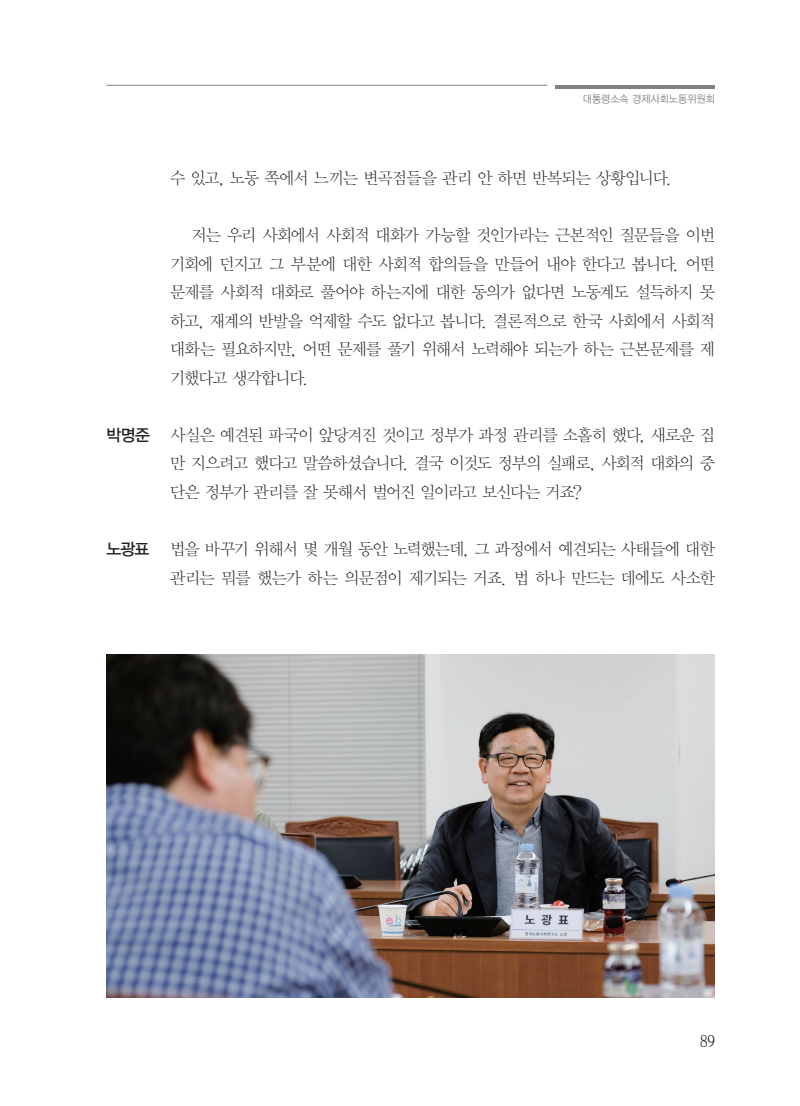
<style>
.page{position:relative;width:800px;height:1106px;background:#fff}
.page>*{position:absolute;margin:0;border:0;box-sizing:border-box;transform-origin:0 0}
.t1{font:16.5px/28.5px "YDVY Mj O31";letter-spacing:-.055em;color:#231f20;text-align:justify}
.t2{font:16.5px "YDVYGO33";color:#231f20}
.t3{font:16.5px "YDVY Mj O520";color:#231f20}
.t4{font:10.5px "YDVYGO32";color:#808285;scale:.95 1}
.s1{font-family:"YDVYGO33"}
</style>
<div class="page">
<hr style="left:555px;top:85px;width:159px;height:3px;background:#808285">
<hr style="left:106px;top:85px;width:441px;height:1px;background:#808285">
<img style="left:106px;top:655px;width:608px;height:342px">
<p class="t4" style="left:582px;top:93px;width:140px">대통령소속 경제사회노동위원회</p>
<p class="t1" style="left:170px;top:164px;width:503px">수 있고, 노동 쪽에서 느끼는 변곡점들을 관리 안 하면 반복되는 상황입니다.</p>
<p class="t1" style="left:170px;top:221px;width:546px;text-indent:21px">저는 우리 사회에서 사회적 대화가 가능할 것인가라는 근본적인 질문들을 이번 기회에 던지고 그 부분에 대한 사회적 합의들을 만들어 내야 한다고 봅니다. 어떤 문제를 사회적 대화로 풀어야 하는지에 대한 동의가 없다면 노동계도 설득하지 못 하고, 재계의 반발을 억제할 수도 없다고 봅니다. 결론적으로 한국 사회에서 사회적 대화는 필요하지만, 어떤 문제를 풀기 위해서 노력해야 되는가 하는 근본문제를 제 기했다고 생각합니다.</p>
<p class="t1" style="left:170px;top:421px;width:546px;text-indent:-64px"><span class="s1">박명준</span> 사실은 예견된 파국이 앞당겨진 것이고 정부가 과정 관리를 소홀히 했다, 새로운 집 만 지으려고 했다고 말씀하셨습니다. 결국 이것도 정부의 실패로, 사회적 대화의 중 단은 정부가 관리를 잘 못해서 벌어진 일이라고 보신다는 거죠?</p>
<p class="t2" style="left:106px;top:539px;width:45px">노광표</p>
<p class="t1" style="left:170px;top:535px;width:546px">법을 바꾸기 위해서 몇 개월 동안 노력했는데, 그 과정에서 예견되는 사태들에 대한 관리는 뭐를 했는가 하는 의문점이 제기되는 거죠. 법 하나 만드는 데에도 사소한</p>
<p class="t3" style="left:699px;top:1031px;width:16px">89</p>
</div>
